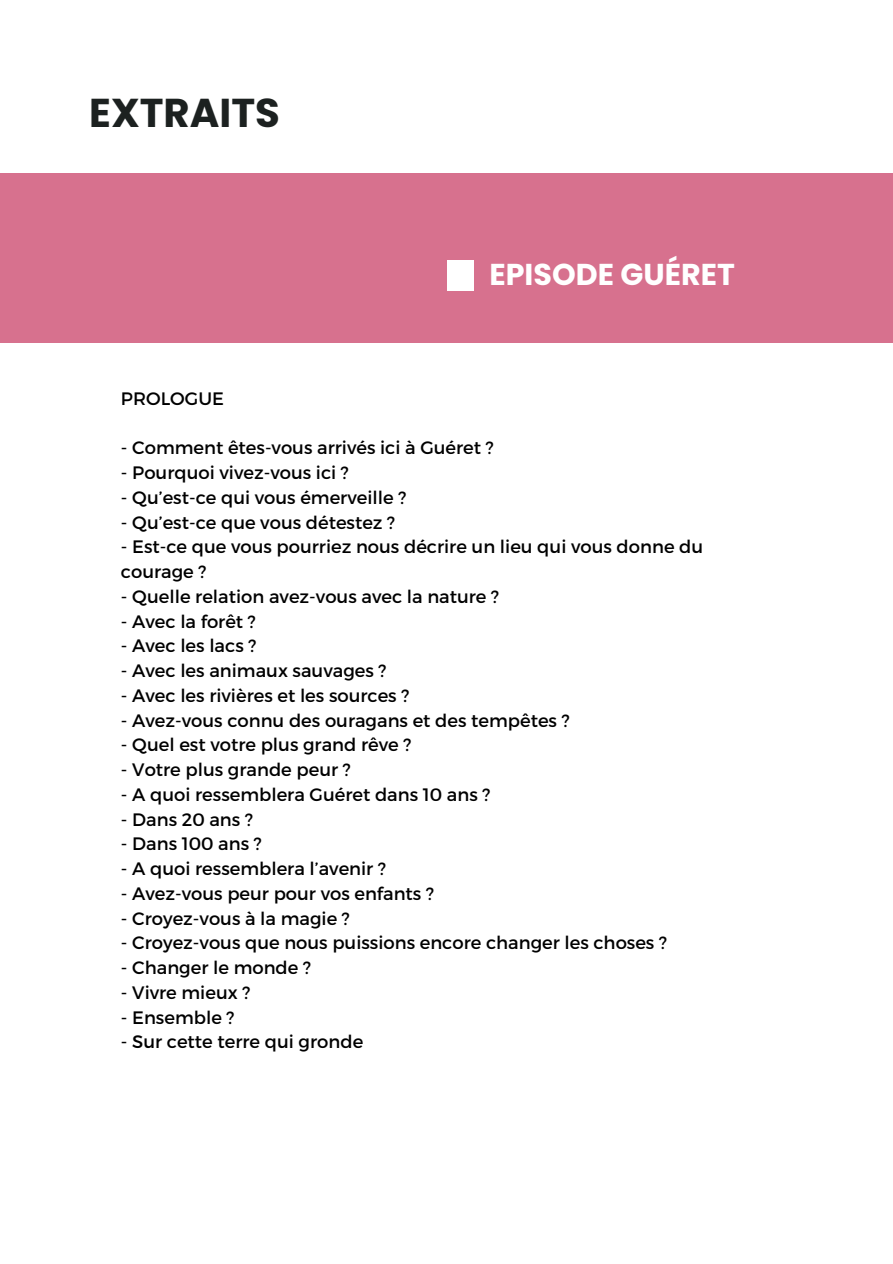
<style>
.page{position:relative;width:893px;height:1264px;background:#fff}
.page>*{position:absolute;margin:0;border:0;box-sizing:border-box;transform-origin:0 0}
.t1{font:700 40.2px "Poppins";color:#1c2120}
.t2{font:700 30.15px "Poppins";color:#fff}
.t3{font:18px "Montserrat";color:#000}
</style>
<div class="page">
<div style="left:0;top:173px;width:892px;height:170px;background:#d7718e"></div>
<div style="left:447px;top:260px;width:27px;height:31px;background:#fff"></div>
<p class="t1" style="left:89px;top:84px;width:192px">EXTRAITS</p>
<p class="t2" style="left:489px;top:253px;width:247px">EPISODE GUÉRET</p>
<p class="t3" style="left:121px;top:387px;width:104px">PROLOGUE</p>
<p class="t3" style="left:121px;top:436px;width:374px">- Comment êtes-vous arrivés ici à Guéret ?</p>
<p class="t3" style="left:121px;top:461px;width:229px">- Pourquoi vivez-vous ici ?</p>
<p class="t3" style="left:121px;top:486px;width:287px">- Qu’est-ce qui vous émerveille ?</p>
<p class="t3" style="left:121px;top:510px;width:276px">- Qu’est-ce que vous détestez ?</p>
<p class="t3" style="left:121px;top:535px;width:583px">- Est-ce que vous pourriez nous décrire un lieu qui vous donne du</p>
<p class="t3" style="left:121px;top:560px;width:87px">courage ?</p>
<p class="t3" style="left:121px;top:585px;width:379px">- Quelle relation avez-vous avec la nature ?</p>
<p class="t3" style="left:121px;top:609px;width:136px">- Avec la forêt ?</p>
<p class="t3" style="left:121px;top:634px;width:137px">- Avec les lacs ?</p>
<p class="t3" style="left:121px;top:659px;width:267px">- Avec les animaux sauvages ?</p>
<p class="t3" style="left:121px;top:683px;width:290px">- Avec les rivières et les sources ?</p>
<p class="t3" style="left:121px;top:708px;width:450px">- Avez-vous connu des ouragans et des tempêtes ?</p>
<p class="t3" style="left:121px;top:733px;width:292px">- Quel est votre plus grand rêve ?</p>
<p class="t3" style="left:121px;top:758px;width:231px">- Votre plus grande peur ?</p>
<p class="t3" style="left:121px;top:782px;width:371px">- A quoi ressemblera Guéret dans 10 ans ?</p>
<p class="t3" style="left:121px;top:807px;width:133px">- Dans 20 ans ?</p>
<p class="t3" style="left:121px;top:832px;width:142px">- Dans 100 ans ?</p>
<p class="t3" style="left:121px;top:857px;width:266px">- A quoi ressemblera l’avenir ?</p>
<p class="t3" style="left:121px;top:881px;width:314px">- Avez-vous peur pour vos enfants ?</p>
<p class="t3" style="left:121px;top:906px;width:230px">- Croyez-vous à la magie ?</p>
<p class="t3" style="left:121px;top:931px;width:547px">- Croyez-vous que nous puissions encore changer les choses ?</p>
<p class="t3" style="left:121px;top:955px;width:191px">- Changer le monde ?</p>
<p class="t3" style="left:121px;top:980px;width:131px">- Vivre mieux ?</p>
<p class="t3" style="left:121px;top:1005px;width:115px">- Ensemble ?</p>
<p class="t3" style="left:121px;top:1030px;width:244px">- Sur cette terre qui gronde</p>
</div>
